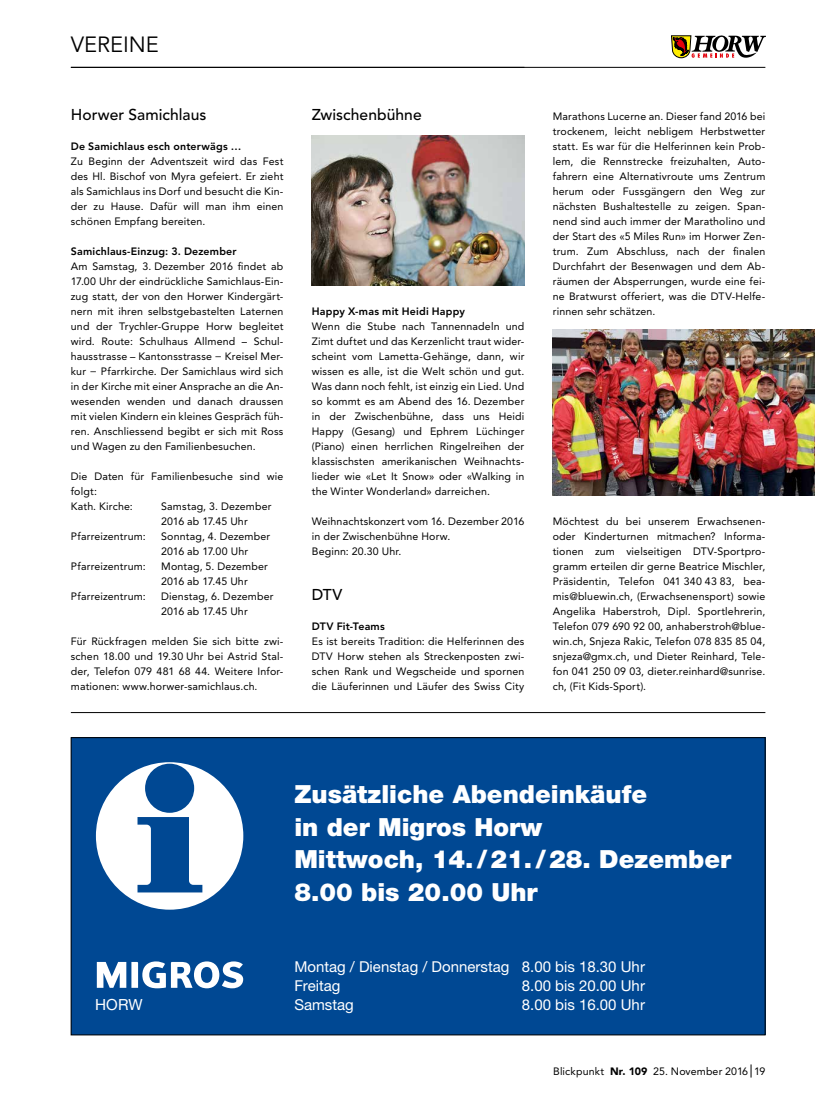
<style>
.page{position:relative;width:815px;height:1099px;background:#fff}
.page>*{position:absolute;margin:0;border:0;box-sizing:border-box;transform-origin:0 0}
.t1{font:900 25px/32.5px "Helvetica Neue LT";color:#fff}
.t2{font:21.88px "Avenir";color:#000}
.t3{font:500 15.62px "Avenir";letter-spacing:.005em;color:#000}
.t4{font:15.38px "Helvetica Neue LT";color:#fff}
.t5{font:15px/18.8px "Helvetica Neue LT";color:#fff}
.t6{font:10.62px/15px "Avenir";letter-spacing:.015em;color:#000;text-align:justify}
.t7{font:800 10.62px "Avenir";letter-spacing:.02em;color:#000}
.s1{font-weight:900}
</style>
<div class="page">
<svg style="left:671px;top:35px;width:94px;height:23px"></svg>
<hr style="left:71px;top:67px;width:694px;height:1px;background:#000">
<svg style="left:751px;top:1064px;width:1px;height:13px"></svg>
<img style="left:312px;top:135px;width:212px;height:150px">
<img style="left:553px;top:330px;width:262px;height:165px">
<hr style="left:71px;top:712px;width:694px;height:1px;background:#000">
<div style="left:71px;top:737px;width:694px;height:297px;background:#004893"></div>
<div style="left:96px;top:762px;width:147px;height:147px;background:#fff;border-radius:50%"></div>
<svg style="left:138px;top:817px;width:64px;height:75px"></svg>
<div style="left:145px;top:763px;width:49px;height:49px;background:#004893;border-radius:50%"></div>
<svg style="left:97px;top:961px;width:146px;height:27px"></svg>
<h2 class="t2" style="left:71px;top:32px;width:90px">VEREINE</h2>
<h3 class="t3" style="left:71px;top:106px;width:137px">Horwer Samichlaus</h3>
<p class="t7" style="left:71px;top:140px;width:172px">De Samichlaus esch onterwägs …</p>
<p class="t6" style="left:71px;top:154px;width:214px">Zu Beginn der Adventszeit wird das Fest des Hl. Bischof von Myra gefeiert. Er zieht als Samichlaus ins Dorf und besucht die Kin&shy;der zu Hause. Dafür will man ihm einen schönen Empfang bereiten.</p>
<p class="t7" style="left:71px;top:245px;width:167px">Samichlaus-Einzug: 3. Dezember</p>
<p class="t6" style="left:71px;top:259px;width:214px">Am Samstag, 3. Dezember 2016 findet ab 17.00 Uhr der eindrückliche Samichlaus-Ein&shy;zug statt, der von den Horwer Kindergärt&shy;nern mit ihren selbstgebastelten Laternen und der Trychler-Gruppe Horw begleitet wird. Route: Schulhaus Allmend – Schul&shy;hausstrasse – Kantonsstrasse − Kreisel Mer&shy;kur − Pfarrkirche. Der Samichlaus wird sich in der Kirche mit einer Ansprache an die An&shy;wesenden wenden und danach draussen mit vielen Kindern ein kleines Gespräch füh&shy;ren. Anschliessend begibt er sich mit Ross und Wagen zu den Familienbesuchen.</p>
<p class="t6" style="left:71px;top:469px;width:214px;text-align:left">Die Daten für Familienbesuche sind wie folgt:<br>Kath. Kirche:</p>
<p class="t6" style="left:161px;top:499px;width:112px">Samstag, 3. Dezember<br>2016 ab 17.45 Uhr</p>
<p class="t6" style="left:71px;top:529px;width:76px">Pfarreizentrum:</p>
<p class="t6" style="left:161px;top:529px;width:111px">Sonntag, 4. Dezember<br>2016 ab 17.00 Uhr</p>
<p class="t6" style="left:71px;top:559px;width:76px">Pfarreizentrum:</p>
<p class="t6" style="left:161px;top:559px;width:108px">Montag, 5. Dezember<br>2016 ab 17.45 Uhr</p>
<p class="t6" style="left:71px;top:589px;width:76px">Pfarreizentrum:</p>
<p class="t6" style="left:161px;top:589px;width:114px">Dienstag, 6. Dezember<br>2016 ab 17.45 Uhr</p>
<p class="t6" style="left:71px;top:634px;width:214px">Für Rückfragen melden Sie sich bitte zwi&shy;schen 18.00 und 19.30 Uhr bei Astrid Stal&shy;der, Telefon 079 481 68 44. Weitere Infor&shy;mationen: www.horwer-samichlaus.ch.</p>
<h3 class="t3" style="left:312px;top:106px;width:111px">Zwischenbühne</h3>
<p class="t7" style="left:312px;top:305px;width:155px">Happy X-mas mit Heidi Happy</p>
<p class="t6" style="left:312px;top:319px;width:214px">Wenn die Stube nach Tannennadeln und Zimt duftet und das Kerzenlicht traut wider&shy;scheint vom Lametta-Gehänge, dann, wir wissen es alle, ist die Welt schön und gut.<br>Was dann noch fehlt, ist einzig ein Lied. Und so kommt es am Abend des 16. Dezember in der Zwischenbühne, dass uns Heidi Happy (Gesang) und Ephrem Lüchinger (Piano) einen herrlichen Ringelreihen der klassischsten amerikanischen Weihnachts&shy;lieder wie «Let It Snow» oder «Walking in the Winter Wonderland» darreichen.</p>
<p class="t6" style="left:312px;top:514px;width:214px;text-align:left">Weihnachtskonzert vom 16. Dezember 2016 in der Zwischenbühne Horw.<br>Beginn: 20.30 Uhr.</p>
<h3 class="t3" style="left:312px;top:586px;width:32px">DTV</h3>
<p class="t7" style="left:312px;top:620px;width:75px">DTV Fit-Teams</p>
<p class="t6" style="left:312px;top:634px;width:214px">Es ist bereits Tradition: die Helferinnen des DTV Horw stehen als Streckenposten zwi&shy;schen Rank und Wegscheide und spornen die Läuferinnen und Läufer des Swiss City</p>
<p class="t6" style="left:553px;top:109px;width:214px">Marathons Lucerne an. Dieser fand 2016 bei trockenem, leicht nebligem Herbstwetter statt. Es war für die Helferinnen kein Prob&shy;lem, die Rennstrecke freizuhalten, Auto&shy;fahrern eine Alternativroute ums Zentrum herum oder Fussgängern den Weg zur nächsten Bushaltestelle zu zeigen. Span&shy;nend sind auch immer der Maratholino und der Start des «5 Miles Run» im Horwer Zen&shy;trum. Zum Abschluss, nach der finalen Durchfahrt der Besenwagen und dem Ab&shy;räumen der Absperrungen, wurde eine fei&shy;ne Bratwurst offeriert, was die DTV-Helfe&shy;rinnen sehr schätzen.</p>
<p class="t6" style="left:553px;top:514px;width:214px">Möchtest du bei unserem Erwachsenen&shy;oder Kinderturnen mitmachen? Informa&shy;tionen zum vielseitigen DTV-Sportpro&shy;gramm erteilen dir gerne Beatrice Mischler, Präsidentin, Telefon 041 340 43 83, bea&shy;mis@bluewin.ch, (Erwachsenensport) sowie Angelika Haberstroh, Dipl. Sportlehrerin, Telefon 079 690 92 00, anhaberstroh@blue&shy;win.ch, Snjeza Rakic, Telefon 078 835 85 04, snjeza@gmx.ch, und Dieter Reinhard, Tele&shy;fon 041 250 09 03, dieter.reinhard@sunrise. ch, (Fit Kids-Sport).</p>
<h3 class="t4" style="left:95px;top:994px;width:49px">HORW</h3>
<h1 class="t1" style="left:294px;top:778px;width:438px">Zusätzliche Abendeinkäufe<br>in der Migros Horw<br>Mittwoch, 14. /21. /28. Dezember<br>8.00 bis 20.00 Uhr</h1>
<h3 class="t5" style="left:294px;top:957px;width:352px">Montag / Dienstag / Donnerstag 8.00 bis 18.30 Uhr<br>Freitag</h3>
<h3 class="t5" style="left:522px;top:976px;width:125px">8.00 bis 20.00 Uhr</h3>
<h3 class="t5" style="left:294px;top:994px;width:61px">Samstag</h3>
<h3 class="t5" style="left:522px;top:994px;width:125px">8.00 bis 16.00 Uhr</h3>
<p class="t6" style="left:553px;top:1063px;width:214px">Blickpunkt <span class="s1">Nr. 109</span> 25. November 2016 19</p>
</div>
